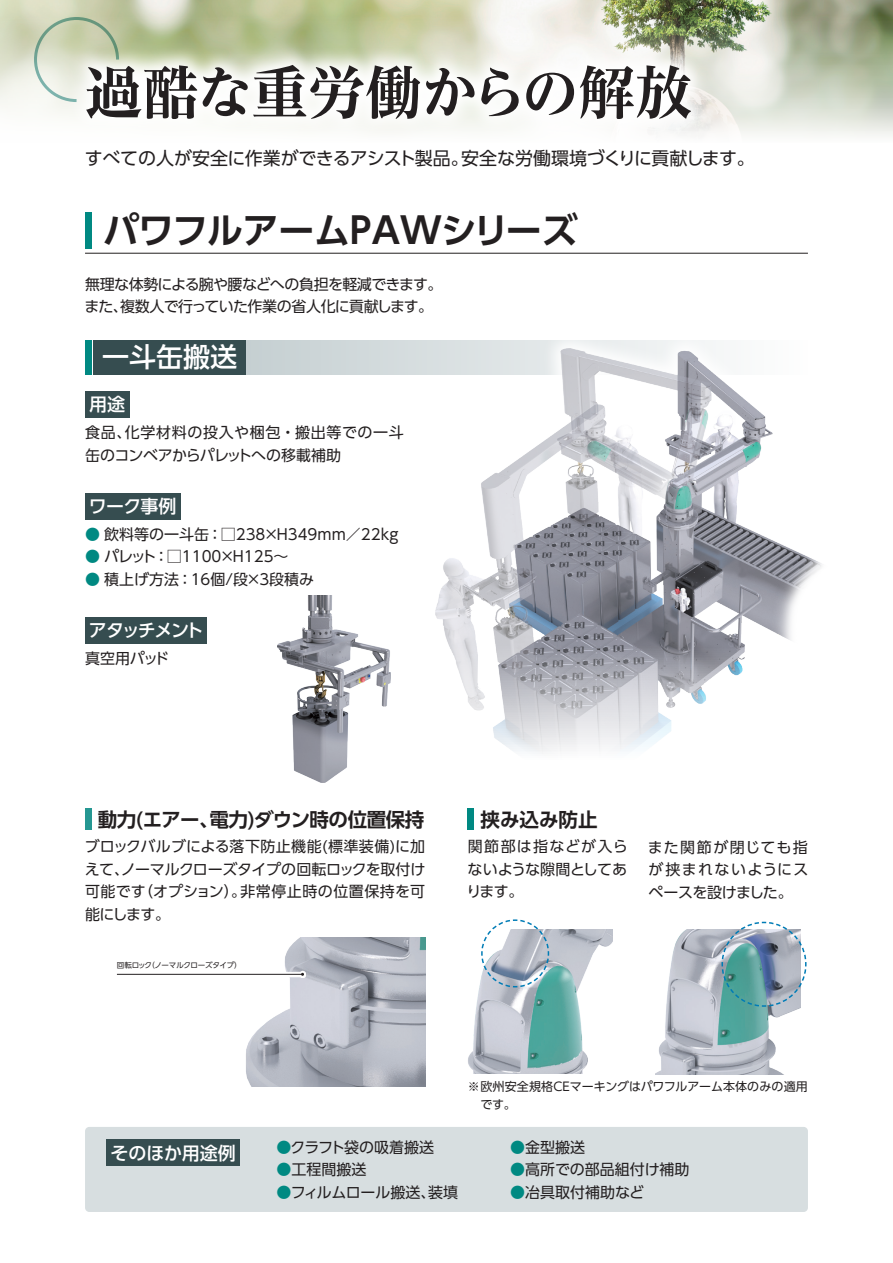
<style>
.page{position:relative;width:893px;height:1263px;background:#fff}
.page>*{position:absolute;margin:0;border:0;box-sizing:border-box;transform-origin:0 0}
.t1{font:700 expanded 57px "Reim Pro";letter-spacing:-.015em;color:#231f20}
.t2{font:700 36px "UD Shin Go Pro De";letter-spacing:-.01em;color:#231f20}
.t3{font:500 27px "UD Shin Go Pro";color:#fff}
.t4{font:700 19.5px "UD Shin Go Pro De";letter-spacing:-.025em;color:#231f20}
.t5{font:18px "UD Shin Go Pro";letter-spacing:-.015em;color:#231f20}
.t6{font:500 18px "UD Shin Go Pro";letter-spacing:-.03em;color:#fff}
.t7{font:500 18px "UD Shin Go Pro";letter-spacing:-.095em;color:#fff}
.t8{font:500 18px "UD Shin Go Pro";color:#fff}
.t9{font:15px/22.5px "UD Shin Go Pro";color:#231f20;text-align:justify}
.t10{font:15px/22.5px "UD Shin Go Pro";letter-spacing:-.04em;color:#231f20}
.t11{font:15px "UD Shin Go Pro";letter-spacing:-.02em;color:#231f20}
.t12{font:12px/18px "UD Shin Go Pro";color:#231f20}
.t13{font:7.5px "UD Shin Go Pro";letter-spacing:-.03em;color:#231f20}
.s1{color:#008982}
</style>
<div class="page">
<img style="left:0;top:0;width:893px;height:213px">
<svg style="left:67px;top:46px;width:643px;height:83px"></svg>
<div style="left:67px;top:129px;width:696px;height:57px;background:#fff"></div>
<svg style="left:33px;top:16px;width:88px;height:88px"></svg>
<hr style="left:85px;top:253px;width:723px;height:1px;background:#231f20">
<div style="left:85px;top:213px;width:6px;height:36px;background:#008982"></div>
<div style="left:85px;top:391px;width:45px;height:27px;background:#364d50"></div>
<div style="left:85px;top:493px;width:96px;height:26px;background:#364d50"></div>
<div style="left:85px;top:617px;width:122px;height:26px;background:#364d50"></div>
<div style="left:94px;top:340px;width:714px;height:34px;background:#ced6d8"></div>
<div style="left:94px;top:340px;width:152px;height:34px;background:#364d50"></div>
<div style="left:85px;top:340px;width:6px;height:34px;background:#008982"></div>
<div style="left:416px;top:329px;width:432px;height:492px;background:#fff"></div>
<img style="left:436px;top:349px;width:386px;height:405px">
<img style="left:277px;top:595px;width:114px;height:187px">
<div style="left:85px;top:808px;width:6px;height:21px;background:#259792"></div>
<img style="left:246px;top:937px;width:179px;height:149px">
<div style="left:468px;top:808px;width:6px;height:21px;background:#008982"></div>
<img style="left:468px;top:929px;width:144px;height:144px">
<img style="left:656px;top:929px;width:144px;height:145px">
<svg style="left:116px;top:970px;width:190px;height:8px"></svg>
<hr style="left:117px;top:974px;width:186px;height:1px;background:#231f20">
<svg style="left:480px;top:919px;width:70px;height:69px"></svg>
<img style="left:721px;top:921px;width:86px;height:86px">
<div style="left:85px;top:1127px;width:723px;height:85px;background:#d7dee0;border-radius:4px"></div>
<div style="left:106px;top:1140px;width:134px;height:26px;background:#364d50"></div>
<h1 class="t1" style="left:85px;top:46px;width:609px">過酷な重労働からの解放</h1>
<p class="t5" style="left:85px;top:143px;width:671px">すべての人が安全に作業ができるアシスト製品。安全な労働環境づくりに貢献します。</p>
<h2 class="t2" style="left:103px;top:201px;width:476px">パワフルアームPAWシリーズ</h2>
<p class="t10" style="left:85px;top:272px;width:359px">無理な体勢による腕や腰などへの負担を軽減できます。また、複数人で行っていた作業の省人化に貢献します。</p>
<h3 class="t3" style="left:102px;top:335px;width:136px">一斗缶搬送</h3>
<p class="t6" style="left:89px;top:390px;width:38px">用途</p>
<p class="t9" style="left:85px;top:421px;width:320px">食品、化学材料の投入や梱包・搬出等での一斗缶のコンベアからパレットへの移載補助</p>
<p class="t6" style="left:89px;top:491px;width:89px">ワーク事例</p>
<p class="t9" style="left:85px;top:523px;width:315px"><span class="s1">●</span> 飲料等の一斗缶：□238×H349mm／22kg</p>
<p class="t9" style="left:85px;top:545px;width:205px"><span class="s1">●</span> パレット：□1100×H125～</p>
<p class="t9" style="left:85px;top:568px;width:231px"><span class="s1">●</span> 積上げ方法：16個/段×3段積み</p>
<p class="t7" style="left:89px;top:615px;width:116px">アタッチメント</p>
<p class="t9" style="left:85px;top:647px;width:86px">真空用パッド</p>
<h3 class="t4" style="left:98px;top:804px;width:328px">動力(エアー、電力)ダウン時の位置保持</h3>
<p class="t9" style="left:85px;top:835px;width:342px">ブロックバルブによる落下防止機能(標準装備)に加えて、ノーマルクローズタイプの回転ロックを取付け可能です（オプション）。非常停止時の位置保持を可能にします。</p>
<p class="t13" style="left:117px;top:959px;width:126px">回転ロック（ノーマルクローズタイプ）</p>
<h3 class="t4" style="left:480px;top:804px;width:118px">挟み込み防止</h3>
<p class="t9" style="left:466px;top:835px;width:163px">関節部は指などが入らないような隙間としてあります。</p>
<p class="t9" style="left:648px;top:835px;width:162px">また関節が閉じても指が挟まれないようにスペースを設けました。</p>
<p class="t12" style="left:480px;top:1077px;width:329px;text-indent:-13px">※欧州安全規格CEマーキングはパワフルアーム本体のみの適用です。</p>
<p class="t8" style="left:111px;top:1138px;width:127px">そのほか用途例</p>
<p class="t9" style="left:276px;top:1135px;width:159px"><span class="s1">●</span>クラフト袋の吸着搬送</p>
<p class="t9" style="left:510px;top:1135px;width:76px"><span class="s1">●</span>金型搬送</p>
<p class="t9" style="left:276px;top:1158px;width:91px"><span class="s1">●</span>工程間搬送</p>
<p class="t9" style="left:510px;top:1158px;width:181px"><span class="s1">●</span>高所での部品組付け補助</p>
<p class="t11" style="left:276px;top:1180px;width:183px"><span class="s1">●</span>フィルムロール搬送、装填</p>
<p class="t9" style="left:510px;top:1180px;width:136px"><span class="s1">●</span>冶具取付補助など</p>
</div>
